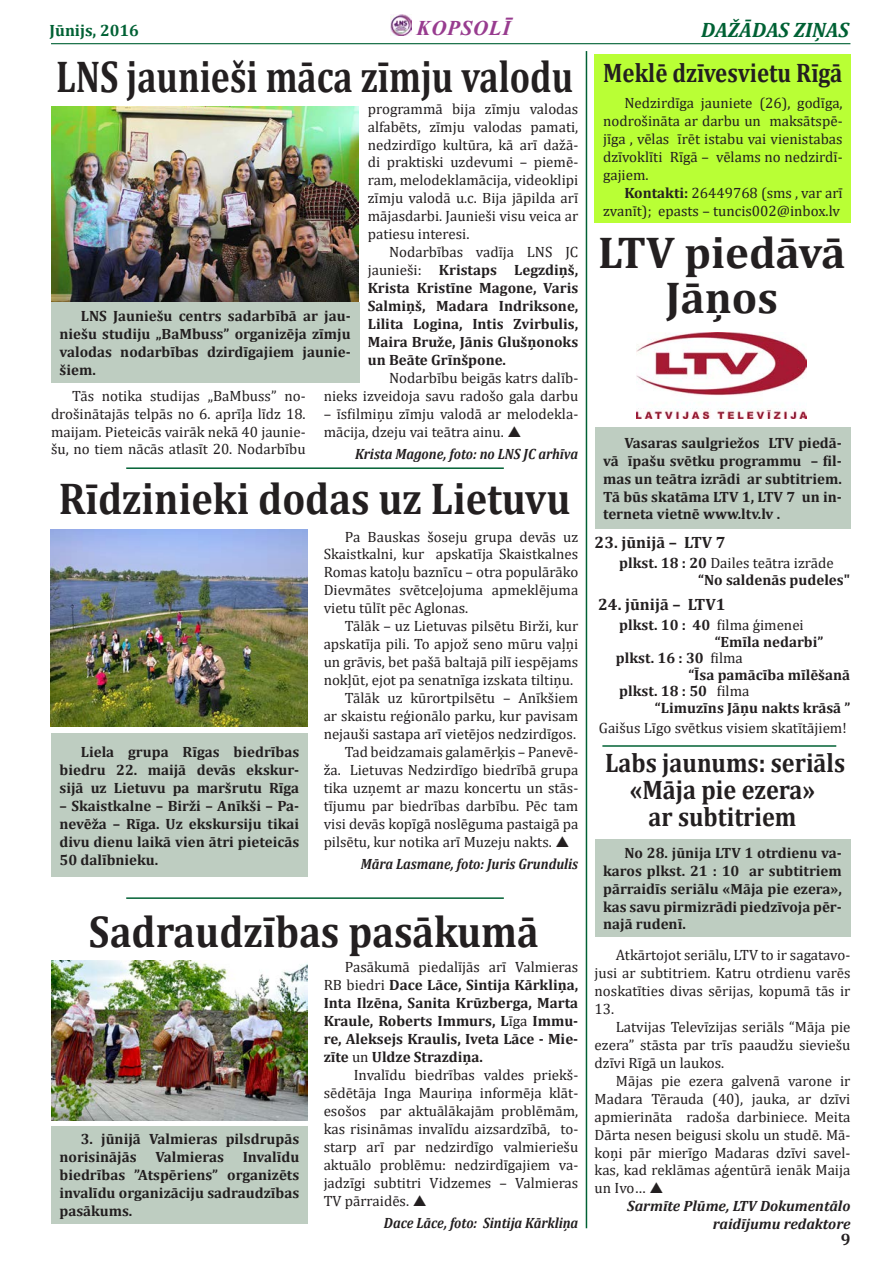
<style>
.page{position:relative;width:893px;height:1263px;background:#fff}
.page>*{position:absolute;margin:0;border:0;box-sizing:border-box;transform-origin:0 0}
.t1{font:700 44.85px "Cambria";color:#231f20;scale:.9 1}
.t2{font:700 44.85px "Cambria";color:#231f20;scale:.8 1}
.t3{font:700 44.85px/44.8px "Cambria";color:#231f20;text-align:center}
.No_Spacing{font:700 26.85px/26.8px "Cambria";color:#231f20;text-align:center;scale:.9 1}
.No_Spacing-2{font:700 26.85px "Cambria";color:#231f20;scale:.85 1}
.t4{font:italic 700 21px "Cambria";letter-spacing:-.005em;color:#006134}
.t5{font:italic 700 21px "Times New Roman";letter-spacing:.035em;color:#983c8f}
.t6{font:700 16.5px "Cambria";color:#231f20}
.t7{font:700 16.5px "Cambria";color:#006134}
.t8{font:15px/18px "Cambria";color:#231f20;text-align:justify}
.t9{font:700 15px/18px "Cambria";color:#231f20;text-align:justify}
.t10{font:italic 700 15px "Cambria";color:#231f20;scale:.9 1}
.t11{font:italic 700 15px/18px "Cambria";color:#231f20;text-align:right}
.s1{font-weight:700}
.s2{font-weight:400}
</style>
<div class="page">
<img style="left:390px;top:14px;width:21px;height:21px">
<hr style="left:51px;top:43px;width:799px;height:1px;background:#006134">
<img style="left:52px;top:106px;width:307px;height:196px">
<div style="left:51px;top:302px;width:308px;height:81px;background:#becdc1"></div>
<hr style="left:126px;top:467px;width:378px;height:2px;background:#006134">
<img style="left:50px;top:530px;width:258px;height:196px">
<div style="left:51px;top:733px;width:257px;height:144px;background:#becdc1"></div>
<hr style="left:126px;top:897px;width:378px;height:2px;background:#006134">
<img style="left:51px;top:960px;width:257px;height:160px">
<div style="left:51px;top:1126px;width:257px;height:97px;background:#becdc1"></div>
<hr style="left:586px;top:51px;width:1px;height:1177px;background:#006134">
<img style="left:637px;top:333px;width:170px;height:85px">
<div style="left:595px;top:427px;width:255px;height:101px;background:#becdc1"></div>
<hr style="left:602px;top:745px;width:234px;height:2px;background:#006134">
<div style="left:595px;top:839px;width:255px;height:98px;background:#becdc1"></div>
<div style="left:595px;top:54px;width:256px;height:168px;background:#b9ff35"></div>
<p class="t7" style="left:50px;top:19px;width:91px">Jūnijs, 2016</p>
<h3 class="t5" style="left:417px;top:13px;width:95px">KOPSOLĪ</h3>
<p class="t4" style="left:701px;top:15px;width:149px">DAŽĀDAS ZIŅAS</p>
<p class="t2" style="left:56px;top:45px;width:648px">LNS jaunieši māca zīmju valodu</p>
<p class="No_Spacing-2" style="left:603px;top:54px;width:283px">Meklē dzīvesvietu Rīgā</p>
<p class="t8" style="left:603px;top:94px;width:241px;text-indent:21px">Nedzirdīga jauniete (26), godīga, nodrošināta ar darbu un maksātspē&shy;jīga , vēlas īrēt istabu vai vienistabas dzīvoklīti Rīgā – vēlams no nedzirdī&shy;gajiem.</p>
<p class="t8" style="left:603px;top:184px;width:241px;text-align:right"><span class="s1">Kontakti:</span> 26449768 (sms , var arī zvanīt); epasts – tuncis002@inbox.lv</p>
<p class="t8" style="left:368px;top:99px;width:212px">programmā bija zīmju valodas alfabēts, zīmju valodas pamati, nedzirdīgo kultūra, kā arī dažā&shy;di praktiski uzdevumi – piemē&shy;ram, melodeklamācija, videoklipi zīmju valodā u.c. Bija jāpilda arī mājasdarbi. Jaunieši visu veica ar patiesu interesi.</p>
<p class="t9" style="left:368px;top:243px;width:212px;text-indent:21px"><span class="s2">Nodarbības vadīja LNS JC jaunieši:</span> Kristaps Legzdiņš, Krista Kristīne Magone, Varis Salmiņš, Madara Indriksone, Lilita Logina, Intis Zvirbulis, Maira Bruže, Jānis Glušņonoks un Beāte Grīnšpone.</p>
<p class="t8" style="left:324px;top:369px;width:256px;text-align:right">Nodarbību beigās katrs dalīb-<br>nieks izveidoja savu radošo gala darbu</p>
<p class="t8" style="left:324px;top:404px;width:256px">– īsfilmiņu zīmju valodā ar melodekla&shy;mācija, dzeju vai teātra ainu.</p>
<p class="t10" style="left:355px;top:443px;width:249px">Krista Magone, foto: no LNS JC arhīva</p>
<p class="t3" style="left:598px;top:228px;width:249px">LTV piedāvā<br>Jāņos</p>
<p class="t9" style="left:60px;top:306px;width:293px;text-indent:21px">LNS Jauniešu centrs sadarbībā ar jau&shy;niešu studiju „BaMbuss” organizēja zīmju valodas nodarbības dzirdīgajiem jaunie&shy;šiem.</p>
<p class="t8" style="left:51px;top:386px;width:256px;text-indent:21px">Tās notika studijas „BaMbuss” no&shy;drošinātajās telpās no 6. aprīļa līdz 18. maijam. Pieteicās vairāk nekā 40 jaunie&shy;šu, no tiem nācās atlasīt 20. Nodarbību</p>
<p class="t9" style="left:603px;top:433px;width:240px;text-indent:21px">Vasaras saulgriežos LTV piedā&shy;vā īpašu svētku programmu – fil&shy;mas un teātra izrādi ar subtitriem.<br>Tā būs skatāma LTV 1, LTV 7 un in&shy;terneta vietnē www.ltv.lv .</p>
<p class="t1" style="left:59px;top:467px;width:570px">Rīdzinieki dodas uz Lietuvu</p>
<p class="t9" style="left:60px;top:742px;width:241px;text-indent:21px">Liela grupa Rīgas biedrības biedru 22. maijā devās ekskur&shy;sijā uz Lietuvu pa maršrutu Rīga</p>
<p class="t9" style="left:60px;top:796px;width:241px">– Skaistkalne – Birži – Anīkši – Pa&shy;nevēža – Rīga. Uz ekskursiju tikai divu dienu laikā vien ātri pieteicās 50 dalībnieku.</p>
<p class="t8" style="left:324px;top:527px;width:256px;text-indent:21px">Pa Bauskas šoseju grupa devās uz Skaistkalni, kur apskatīja Skaistkalnes Romas katoļu baznīcu – otra populārāko Dievmātes svētceļojuma apmeklējuma vietu tūlīt pēc Aglonas.</p>
<p class="t8" style="left:324px;top:617px;width:256px;text-indent:21px">Tālāk – uz Lietuvas pilsētu Birži, kur apskatīja pili. To apjož seno mūru vaļņi un grāvis, bet pašā baltajā pilī iespējams nokļūt, ejot pa senatnīga izskata tiltiņu.</p>
<p class="t8" style="left:324px;top:689px;width:256px;text-indent:21px">Tālāk uz kūrortpilsētu – Anīkšiem ar skaistu reģionālo parku, kur pavisam nejauši sastapa arī vietējos nedzirdīgos.</p>
<p class="t8" style="left:324px;top:743px;width:256px;text-indent:21px">Tad beidzamais galamērķis – Panevē&shy;ža. Lietuvas Nedzirdīgo biedrībā grupa tika uzņemt ar mazu koncertu un stās&shy;tījumu par biedrības darbību. Pēc tam visi devās kopīgā noslēguma pastaigā pa pilsētu, kur notika arī Muzeju nakts.</p>
<p class="t10" style="left:361px;top:853px;width:243px">Māra Lasmane, foto: Juris Grundulis</p>
<p class="t1" style="left:89px;top:900px;width:501px">Sadraudzības pasākumā</p>
<p class="t9" style="left:60px;top:1130px;width:241px;text-indent:21px">3. jūnijā Valmieras pilsdrupās norisinājās</p>
<p class="t9" style="left:60px;top:1148px;width:241px;text-indent:183px">Invalīdu biedrības ”Atspēriens” organizēts invalīdu organizāciju sadraudzības pasākums.</p>
<p class="t9" style="left:155px;top:1148px;width:70px">Valmieras</p>
<p class="t9" style="left:324px;top:957px;width:256px;text-indent:21px"><span class="s2">Pasākumā piedalījās arī Valmieras RB biedri</span> Dace Lāce, Sintija Kārkliņa, Inta Ilzēna, Sanita Krūzberga, Marta Kraule, Roberts Immurs, L<span class="s2">īga</span> Immu&shy;re, Aleksejs Kraulis, Iveta Lāce - Mie&shy;zīte <span class="s2">un</span> Uldze Strazdiņa.</p>
<p class="t8" style="left:324px;top:1066px;width:256px;text-indent:30px">Invalīdu biedrības valdes priekš&shy;sēdētāja Inga Mauriņa informēja klāt&shy;esošos par aktuālākajām problēmām, kas risināmas invalīdu aizsardzībā, to&shy;starp arī par nedzirdīgo valmieriešu aktuālo problēmu: nedzirdīgajiem va&shy;jadzīgi subtitri Vidzemes – Valmieras TV pārraidēs.</p>
<p class="t10" style="left:384px;top:1212px;width:217px">Dace Lāce, foto: Sintija Kārkliņa</p>
<p class="t6" style="left:595px;top:530px;width:133px">23. jūnijā – LTV 7</p>
<p class="t8" style="left:619px;top:554px;width:216px"><span class="s1">plkst. 18 : 20</span> Dailes teātra izrāde</p>
<p class="t9" style="left:698px;top:570px;width:153px">“No saldenās pudeles"</p>
<p class="t6" style="left:598px;top:592px;width:129px">24. jūnijā – LTV1</p>
<p class="t8" style="left:619px;top:616px;width:186px"><span class="s1">plkst. 10 : 40</span> filma ģimenei</p>
<p class="t9" style="left:715px;top:632px;width:110px">“Emīla nedarbi”</p>
<p class="t9" style="left:616px;top:649px;width:128px">plkst. 16 : 30 <span class="s2">filma</span></p>
<p class="t9" style="left:688px;top:665px;width:163px">“Īsa pamācība mīlēšanā</p>
<p class="t9" style="left:619px;top:681px;width:132px">plkst. 18 : 50 <span class="s2">filma</span></p>
<p class="t9" style="left:655px;top:698px;width:197px">“Limuzīns Jāņu nakts krāsā ”</p>
<p class="t8" style="left:599px;top:719px;width:249px">Gaišus Līgo svētkus visiem skatītājiem!</p>
<p class="No_Spacing" style="left:605px;top:749px;width:268px">Labs jaunums: seriāls «Māja pie ezera»<br>ar subtitriem</p>
<p class="t9" style="left:603px;top:843px;width:240px;text-indent:21px">No 28. jūnija LTV 1 otrdienu va&shy;karos plkst. 21 : 10 ar subtitriem pārraidīs seriālu «Māja pie ezera», kas savu pirmizrādi piedzīvoja pēr&shy;najā rudenī.</p>
<p class="t8" style="left:595px;top:946px;width:257px;text-indent:21px">Atkārtojot seriālu, LTV to ir sagatavo&shy;jusi ar subtitriem. Katru otrdienu varēs noskatīties divas sērijas, kopumā tās ir 13.</p>
<p class="t8" style="left:595px;top:1018px;width:257px;text-indent:21px">Latvijas Televīzijas seriāls “Māja pie ezera” stāsta par trīs paaudžu sieviešu dzīvi Rīgā un laukos.</p>
<p class="t8" style="left:595px;top:1071px;width:257px;text-indent:21px">Mājas pie ezera galvenā varone ir Madara Tērauda (40), jauka, ar dzīvi apmierināta radoša darbiniece. Meita Dārta nesen beigusi skolu un studē. Mā&shy;koņi pār mierīgo Madaras dzīvi savel&shy;kas, kad reklāmas aģentūrā ienāk Maija un Ivo…</p>
<p class="t11" style="left:627px;top:1196px;width:225px">Sarmīte Plūme, LTV Dokumentālo raidījumu redaktore</p>
<p class="t6" style="left:841px;top:1227px;width:11px">9</p>
</div>
